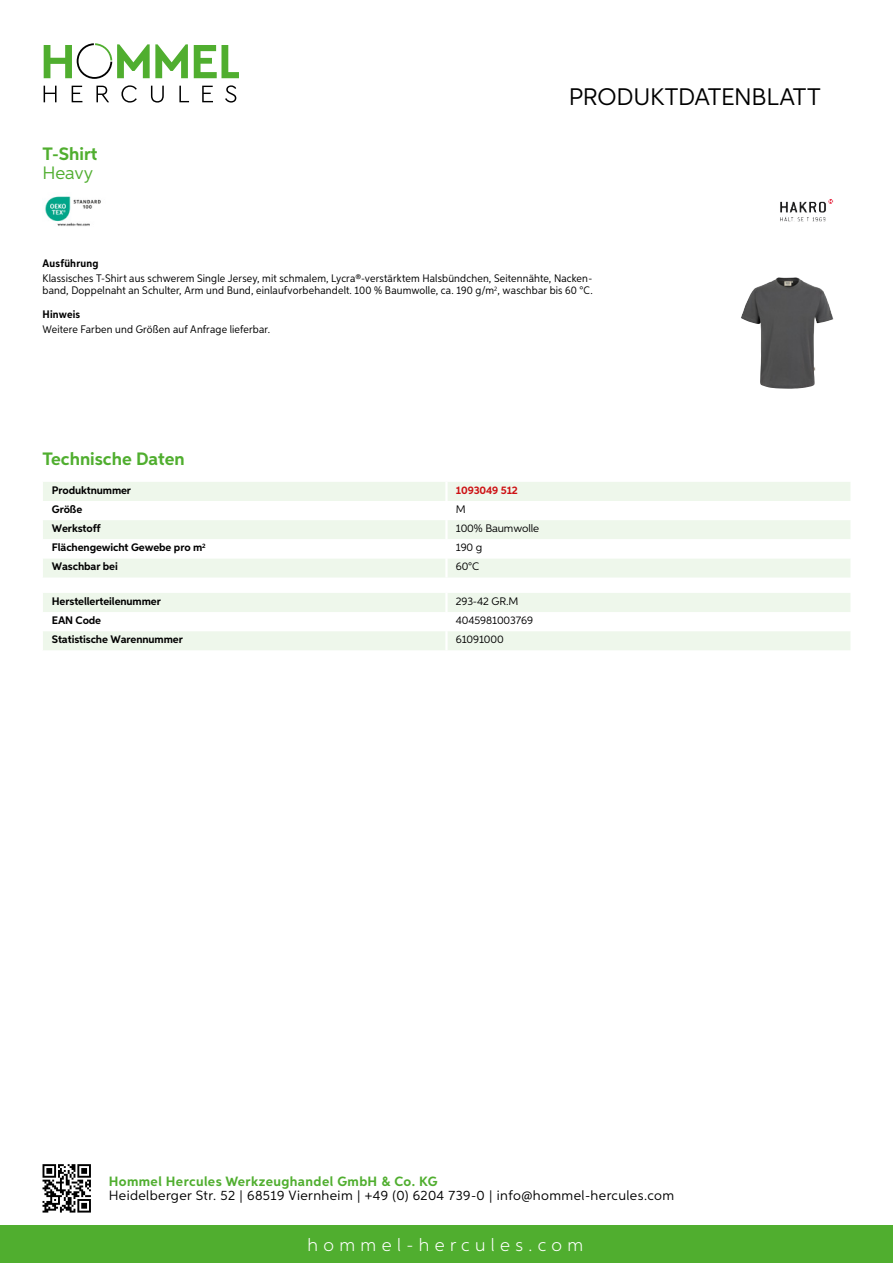
<style>
.page{position:relative;width:893px;height:1263px;background:#fff}
.page>*{position:absolute;margin:0;border:0;box-sizing:border-box;transform-origin:0 0}
.t1{font:24px "Aspira";letter-spacing:-.01em;color:#000}
.t2{font:700 18px "Aspira";color:#50ae2f}
.t3{font:300 18px "Aspira";letter-spacing:.3em;color:#fff}
.t4{font:18px "Aspira";color:#50ae2f}
.t5{font:13.5px "Aspira";letter-spacing:.03em;color:#000}
.t6{font:700 13.5px "Aspira";letter-spacing:.03em;color:#50ae2f}
.t7{font:10.95px/12px "Aspira Nar";letter-spacing:.015em;color:#000}
.t8{font:700 10.95px "Aspira";letter-spacing:-.01em;color:#000}
.t9{font:10.95px "Aspira";letter-spacing:-.01em;color:#000}
.t10{font:700 10.95px "Aspira Nar";letter-spacing:.02em;color:#000}
.t11{font:700 10.95px "Aspira";letter-spacing:-.01em;color:#cd1013}
</style>
<div class="page">
<div style="left:0;top:1226px;width:893px;height:37px;background:#50ae2f"></div>
<svg style="left:43px;top:1164px;width:48px;height:48px"></svg>
<svg style="left:194px;top:45px;width:45px;height:33px"></svg>
<svg style="left:44px;top:43px;width:144px;height:36px"></svg>
<svg style="left:44px;top:86px;width:13px;height:16px"></svg>
<svg style="left:72px;top:86px;width:10px;height:16px"></svg>
<svg style="left:96px;top:86px;width:13px;height:16px"></svg>
<svg style="left:121px;top:85px;width:16px;height:18px"></svg>
<svg style="left:151px;top:86px;width:13px;height:17px"></svg>
<svg style="left:179px;top:86px;width:10px;height:16px"></svg>
<svg style="left:202px;top:86px;width:11px;height:16px"></svg>
<svg style="left:225px;top:85px;width:11px;height:18px"></svg>
<div style="left:43px;top:482px;width:807px;height:95px;background:#eef7eb"></div>
<svg style="left:43px;top:501px;width:807px;height:57px"></svg>
<hr style="left:445px;top:482px;width:3px;height:19px;background:#fff">
<hr style="left:445px;top:501px;width:3px;height:19px;background:#fff">
<hr style="left:445px;top:520px;width:3px;height:19px;background:#fff">
<hr style="left:445px;top:539px;width:3px;height:19px;background:#fff">
<hr style="left:445px;top:558px;width:3px;height:19px;background:#fff">
<svg style="left:43px;top:593px;width:807px;height:57px"></svg>
<hr style="left:445px;top:631px;width:3px;height:19px;background:#fff">
<img style="left:45px;top:196px;width:56px;height:30px">
<img style="left:741px;top:277px;width:92px;height:112px">
<img style="left:780px;top:199px;width:54px;height:23px">
<h2 class="t2" style="left:43px;top:142px;width:57px">T-Shirt</h2>
<h2 class="t4" style="left:43px;top:162px;width:52px">Heavy</h2>
<h1 class="t1" style="left:569px;top:82px;width:253px">Produktdatenblatt</h1>
<p class="t10" style="left:43px;top:257px;width:58px">Ausführung</p>
<p class="t7" style="left:43px;top:273px;width:552px">Klassisches T-Shirt aus schwerem Single Jersey, mit schmalem, Lycra®-verstärktem Halsbündchen, Seitennähte, Nacken&shy;band, Doppelnaht an Schulter, Arm und Bund, einlaufvorbehandelt. 100 % Baumwolle, ca. 190 g/m<sup>2</sup>, waschbar bis 60 °C.</p>
<p class="t10" style="left:43px;top:307px;width:39px">Hinweis</p>
<p class="t7" style="left:43px;top:323px;width:229px">Weitere Farben und Größen auf Anfrage lieferbar.</p>
<h2 class="t2" style="left:43px;top:448px;width:144px">Technische Daten</h2>
<p class="t8" style="left:52px;top:483px;width:81px">Produktnummer</p>
<p class="t11" style="left:456px;top:483px;width:64px">1093049 512</p>
<p class="t8" style="left:52px;top:502px;width:32px">Größe</p>
<p class="t9" style="left:456px;top:502px;width:11px">M</p>
<p class="t8" style="left:52px;top:521px;width:50px">Werkstoff</p>
<p class="t9" style="left:456px;top:522px;width:85px">100% Baumwolle</p>
<p class="t8" style="left:52px;top:541px;width:155px">Flächengewicht Gewebe pro m<sup>2</sup></p>
<p class="t9" style="left:456px;top:541px;width:28px">190 g</p>
<p class="t8" style="left:52px;top:560px;width:68px">Waschbar bei</p>
<p class="t9" style="left:456px;top:560px;width:25px">60°C</p>
<p class="t8" style="left:52px;top:594px;width:111px">Herstellerteilenummer</p>
<p class="t9" style="left:456px;top:594px;width:64px">293-42 GR.M</p>
<p class="t8" style="left:52px;top:613px;width:51px">EAN Code</p>
<p class="t9" style="left:456px;top:613px;width:79px">4045981003769</p>
<p class="t8" style="left:52px;top:633px;width:132px">Statistische Warennummer</p>
<p class="t9" style="left:456px;top:633px;width:49px">61091000</p>
<p class="t6" style="left:109px;top:1172px;width:330px">Hommel Hercules Werkzeughandel GmbH &amp; Co. KG</p>
<p class="t5" style="left:109px;top:1187px;width:567px">Heidelberger Str. 52 | 68519 Viernheim | +49 (0) 6204 739-0 | info@hommel-hercules.com</p>
<h2 class="t3" style="left:307px;top:1234px;width:277px">hommel-hercules.com</h2>
</div>
